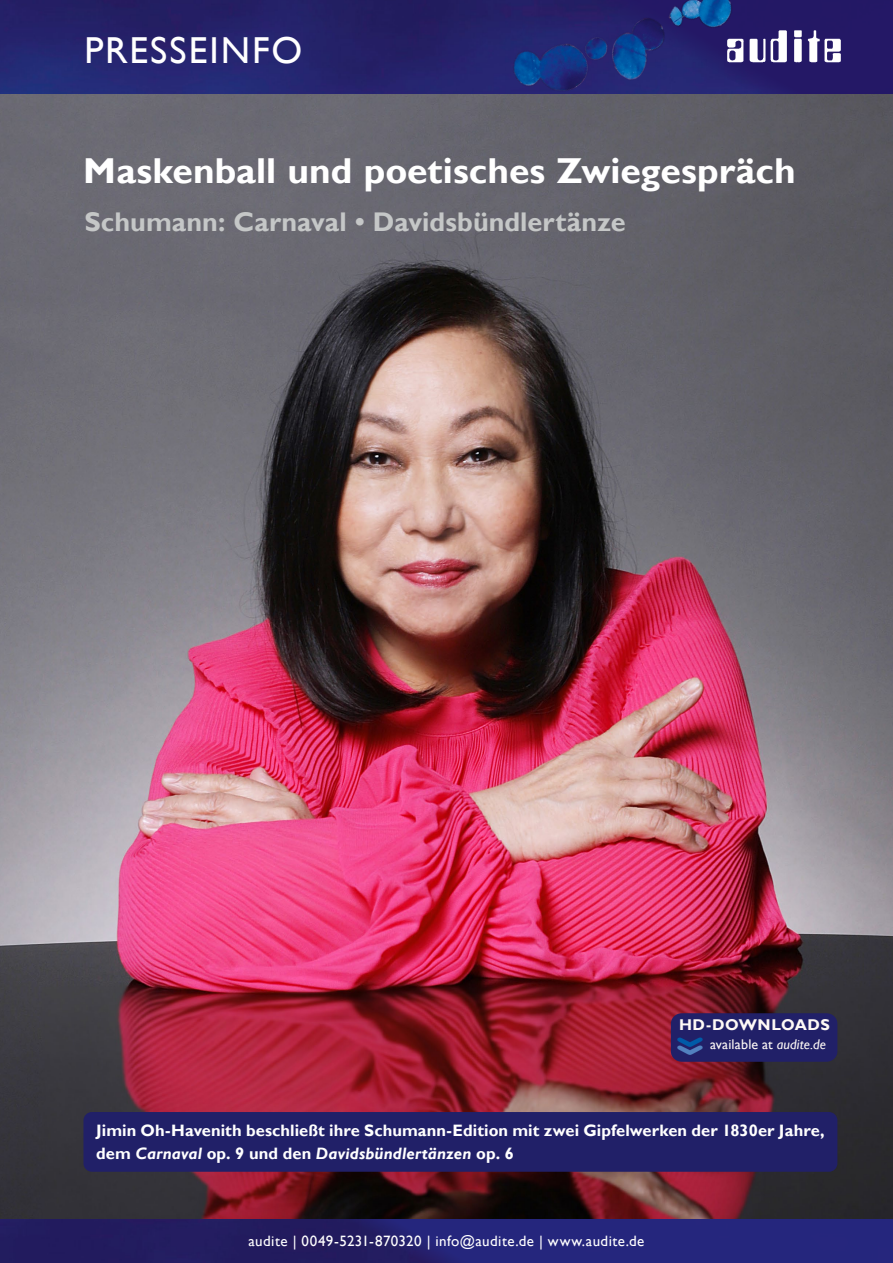
<style>
.page{position:relative;width:893px;height:1263px;background:#fff}
.page>*{position:absolute;margin:0;border:0;box-sizing:border-box;transform-origin:0 0}
.t1{font:55.8px "Arial Rounded MT Bold";color:#5281bf;scale:.8 1}
.t2{font:37.5px "Gill Sans";letter-spacing:.05em;color:#fff}
.t3{font:700 36px "Gill Sans";color:#fff}
.t4{font:700 27px "Gill Sans";color:#c5c7c7}
.t5{font:700 16.5px/22.8px "Gill Sans";letter-spacing:.005em;color:#fff}
.t6{font:700 15.6px "Gill Sans";letter-spacing:.03em;color:#fef9f6}
.t7{font:15px "Gill Sans";letter-spacing:.03em;color:#fff}
.t8{font:14.1px "Gill Sans";letter-spacing:.01em;color:#fef9f6}
.s1{font-style:italic}
.s2{color:#005ba8}
</style>
<div class="page">
<img style="left:0;top:94px;width:893px;height:1125px">
<div style="left:83px;top:1112px;width:754px;height:60px;background:#212068;border-radius:8px"></div>
<img style="left:0;top:1219px;width:893px;height:44px">
<img style="left:0;top:0;width:893px;height:94px">
<img style="left:469px;top:0;width:333px;height:105px">
<img style="left:726px;top:17px;width:117px;height:51px">
<div style="left:671px;top:1013px;width:166px;height:49px;background:#212068;border-radius:11px"></div>
<p class="t2" style="left:84px;top:28px;width:219px">PRESSEINFO</p>
<p class="t3" style="left:83px;top:149px;width:714px">Maskenball und poetisches Zwiegespräch</p>
<p class="t4" style="left:84px;top:206px;width:543px">Schumann: Carnaval • Davidsbündlertänze</p>
<p class="t6" style="left:679px;top:1015px;width:152px">HD-DOWNLOADS</p>
<p class="t8" style="left:710px;top:1036px;width:117px">available at <span class="s1">audite.de</span></p>
<p class="t1" style="left:652px;top:1058px;width:32px;rotate:-90deg">‹<span class="s2">‹</span></p>
<p class="t5" style="left:96px;top:1120px;width:730px">Jimin Oh-Havenith beschließt ihre Schumann-Edition mit zwei Gipfelwerken der 1830er Jahre, dem <span class="s1">Carnaval</span> op. 9 und den <span class="s1">Davidsbündlertänzen</span> op. 6</p>
<p class="t7" style="left:249px;top:1232px;width:397px">audite | 0049-5231-870320 | info@audite.de | www.audite.de</p>
</div>
